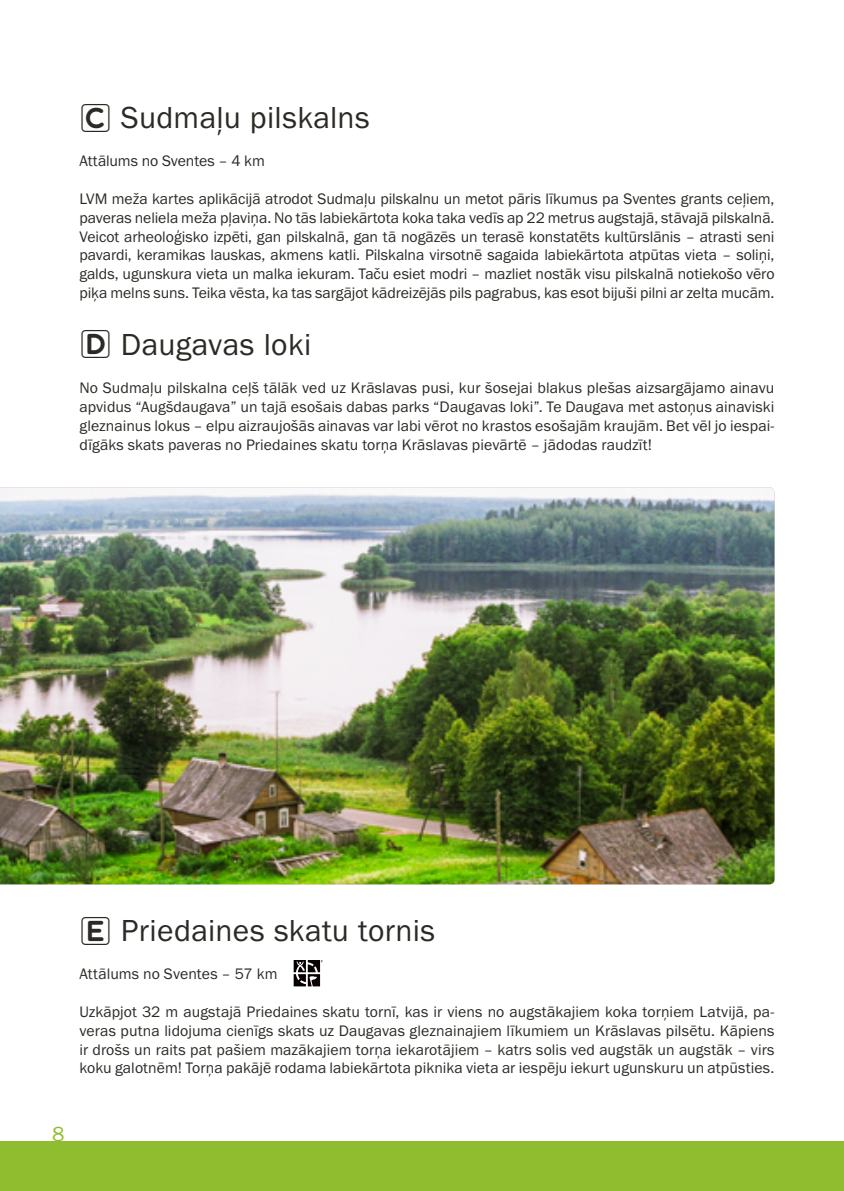
<style>
.page{position:relative;width:844px;height:1191px;background:#fff}
.page>*{position:absolute;margin:0;border:0;box-sizing:border-box;transform-origin:0 0}
.t1{font:31.5px "Franklin Gothic";letter-spacing:.01em;color:#2c2a25}
.t2{font:21px "Franklin Gothic";color:#90bd2f}
.t3{font:15.75px/18.9px "Franklin Gothic";letter-spacing:.005em;color:#2c2a25;text-align:justify}
.s1{font-family:"Mamma Daba Picto";font-size:35px}
</style>
<div class="page">
<div style="left:0;top:1141px;width:843px;height:50px;background:#90bd2f"></div>
<img style="left:0;top:487px;width:774px;height:397px">
<svg style="left:293px;top:960px;width:29px;height:26px"></svg>
<h1 class="t1" style="left:79px;top:98px;width:292px"><span class="s1">c</span> Sudmaļu pilskalns</h1>
<p class="t3" style="left:79px;top:151px;width:187px">Attālums no Sventes – 4 km</p>
<p class="t3" style="left:79px;top:189px;width:696px">LVM meža kartes aplikācijā atrodot Sudmaļu pilskalnu un metot pāris līkumus pa Sventes grants ceļiem, paveras neliela meža pļaviņa. No tās labiekārtota koka taka vedīs ap 22 metrus augstajā, stāvajā pilskalnā.<br>Veicot arheoloģisko izpēti, gan pilskalnā, gan tā nogāzēs un terasē konstatēts kultūrslānis – atrasti seni pavardi, keramikas lauskas, akmens katli. Pilskalna virsotnē sagaida labiekārtota atpūtas vieta – soliņi, galds, ugunskura vieta un malka iekuram. Taču esiet modri – mazliet nostāk visu pilskalnā notiekošo vēro piķa melns suns. Teika vēsta, ka tas sargājot kādreizējās pils pagrabus, kas esot bijuši pilni ar zelta mucām.</p>
<h1 class="t1" style="left:79px;top:325px;width:233px"><span class="s1">d</span> Daugavas loki</h1>
<p class="t3" style="left:79px;top:378px;width:696px">No Sudmaļu pilskalna ceļš tālāk ved uz Krāslavas pusi, kur šosejai blakus plešas aizsargājamo ainavu apvidus “Augšdaugava” un tajā esošais dabas parks “Daugavas loki”. Te Daugava met astoņus ainaviski gleznainus lokus – elpu aizraujošās ainavas var labi vērot no krastos esošajām kraujām. Bet vēl jo iespai&shy;dīgāks skats paveras no Priedaines skatu torņa Krāslavas pievārtē – jādodas raudzīt!</p>
<h1 class="t1" style="left:79px;top:911px;width:357px"><span class="s1">e</span> Priedaines skatu tornis</h1>
<p class="t3" style="left:79px;top:964px;width:199px">Attālums no Sventes – 57 km</p>
<p class="t3" style="left:79px;top:1002px;width:696px">Uzkāpjot 32 m augstajā Priedaines skatu tornī, kas ir viens no augstākajiem koka torņiem Latvijā, pa&shy;veras putna lidojuma cienīgs skats uz Daugavas gleznainajiem līkumiem un Krāslavas pilsētu. Kāpiens ir drošs un raits pat pašiem mazākajiem torņa iekarotājiem – katrs solis ved augstāk un augstāk – virs koku galotnēm! Torņa pakājē rodama labiekārtota piknika vieta ar iespēju iekurt ugunskuru un atpūsties.</p>
<h2 class="t2" style="left:52px;top:1121px;width:14px">8</h2>
</div>
